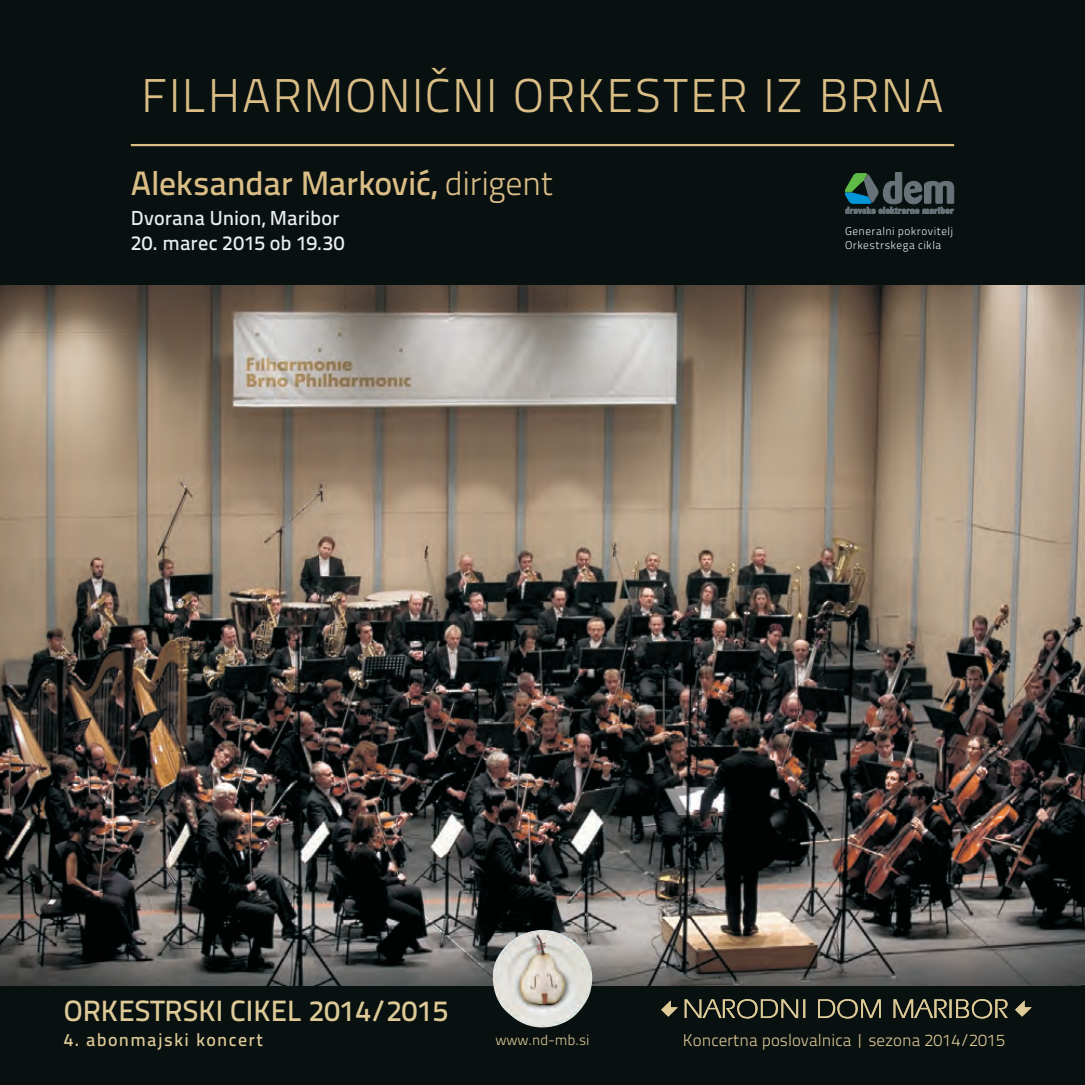
<style>
.page{position:relative;width:1085px;height:1085px;background:#fff}
.page>*{position:absolute;margin:0;border:0;box-sizing:border-box;transform-origin:0 0}
.t1{font:47.25px "Titillium Text 25 L 250 wt";letter-spacing:.035em;color:#dabe86}
.t2{font:33.75px "Titillium Text 25 L 600 wt";letter-spacing:-.01em;color:#dabe86}
.t3{font:29.25px "Titillium Text 25 L 600 wt";color:#ddca97}
.t4{font:20.25px "Titillium Text 25 L 600 wt";letter-spacing:.005em;color:#eceff0}
.t5{font:18px "Titillium Text 25 L 600 wt";letter-spacing:.075em;color:#ddca97}
.t6{font:16.88px "Titillium Text 25 L 250 wt";color:#ddca97}
.t7{font:14.62px "Titillium Text 25 L 250 wt";color:#ddca97}
.t8{font:11.25px/13.5px "Titillium Text 25 L 250 wt";letter-spacing:.045em;color:#eceff0}
.s1{font-family:"Titillium Text 25 L 250 wt"}
</style>
<div class="page">
<img style="left:0;top:285px;width:1084px;height:700px">
<div style="left:0;top:985px;width:1084px;height:99px;background:#091010"></div>
<svg style="left:661px;top:1000px;width:16px;height:16px"></svg>
<svg style="left:1015px;top:1000px;width:16px;height:16px"></svg>
<svg style="left:684px;top:999px;width:323px;height:19px"></svg>
<img style="left:492px;top:929px;width:100px;height:98px">
<div style="left:0;top:0;width:1084px;height:285px;background:#091010"></div>
<hr style="left:131px;top:144px;width:823px;height:2px;background:#dabe86">
<svg style="left:845px;top:172px;width:108px;height:42px"></svg>
<h1 class="t1" style="left:141px;top:61px;width:804px">FILHARMONIČNI ORKESTER IZ BRNA</h1>
<h2 class="t2" style="left:131px;top:157px;width:423px">Aleksandar Marković, <span class="s1">dirigent</span></h2>
<p class="t4" style="left:131px;top:203px;width:210px">Dvorana Union, Maribor</p>
<p class="t4" style="left:131px;top:227px;width:215px">20. marec 2015 ob 19.30</p>
<p class="t8" style="left:844px;top:224px;width:110px">Generalni pokrovitelj<br>Orkestrskega cikla</p>
<h3 class="t3" style="left:64px;top:988px;width:386px">ORKESTRSKI CIKEL 2014/2015</h3>
<p class="t5" style="left:64px;top:1026px;width:200px">4. abonmajski koncert</p>
<p class="t6" style="left:682px;top:1027px;width:324px">Koncertna poslovalnica | sezona 2014/2015</p>
<p class="t7" style="left:495px;top:1029px;width:96px">www.nd-mb.si</p>
</div>
